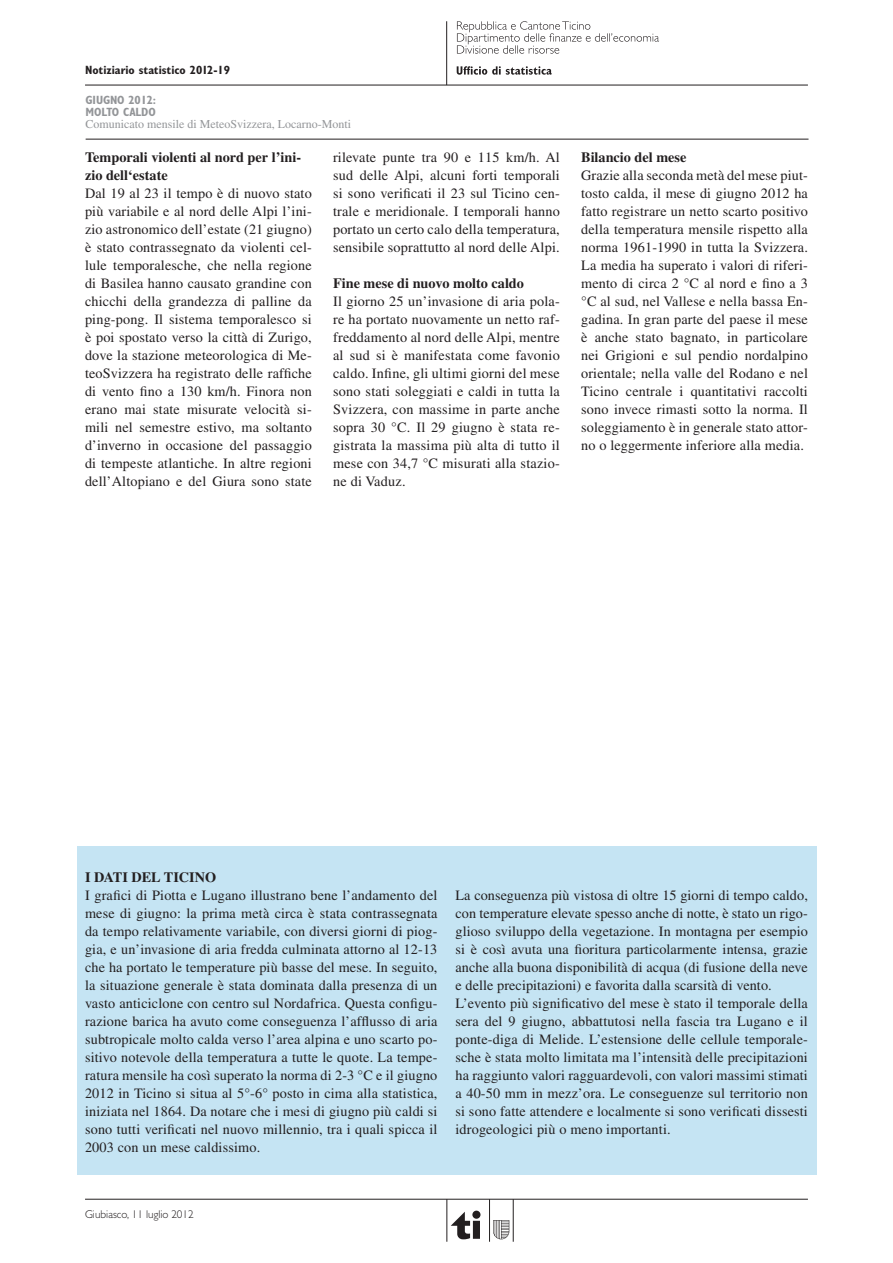
<style>
.page{position:relative;width:893px;height:1263px;background:#fff}
.page>*{position:absolute;margin:0;border:0;box-sizing:border-box;transform-origin:0 0}
.t1{font:14.25px/18px "Times LT Std";letter-spacing:.01em;color:#231f20;text-align:justify}
.t2{font:700 14.25px/18px "Times LT Std";color:#231f20}
.t3{font:12px "Times LT Std";color:#939598}
.t4{font:700 condensed 12px "Gill Sans MT Std";color:#231f20}
.t5{font:700 condensed 12px/12px "Gill Sans MT Std";letter-spacing:-.01em;color:#939598}
.t6{font:300 11.25px "Gill Sans MT Std";color:#231f20}
</style>
<div class="page">
<hr style="left:85px;top:85px;width:723px;height:1px;background:#231f20">
<hr style="left:446px;top:21px;width:1px;height:64px;background:#231f20">
<svg style="left:493px;top:1220px;width:16px;height:19px"></svg>
<div style="left:472px;top:1210px;width:8px;height:9px;background:#231f20;border-radius:50%"></div>
<svg style="left:451px;top:1212px;width:19px;height:27px"></svg>
<div style="left:473px;top:1221px;width:7px;height:18px;background:#231f20"></div>
<hr style="left:85px;top:1199px;width:723px;height:1px;background:#231f20">
<hr style="left:447px;top:1199px;width:1px;height:43px;background:#231f20">
<hr style="left:489px;top:1199px;width:1px;height:43px;background:#231f20">
<hr style="left:513px;top:1199px;width:1px;height:43px;background:#231f20">
<svg style="left:457px;top:66px;width:95px;height:9px"></svg>
<svg style="left:457px;top:21px;width:202px;height:33px"></svg>
<hr style="left:86px;top:139px;width:722px;height:1px;background:#231f20">
<div style="left:77px;top:846px;width:739px;height:328px;background:#c5e4f3"></div>
<p class="t4" style="left:85px;top:63px;width:146px">Notiziario statistico 2012-19</p>
<p class="t5" style="left:86px;top:94px;width:72px">giugno 2012: molto caldo</p>
<p class="t3" style="left:86px;top:117px;width:267px">Comunicato mensile di MeteoSvizzera, Locarno-Monti</p>
<p class="t2" style="left:85px;top:148px;width:218px">Temporali violenti al nord per l’ini&shy;zio dell‘estate</p>
<p class="t1" style="left:85px;top:184px;width:228px">Dal 19 al 23 il tempo è di nuovo stato più variabile e al nord delle Alpi l’ini&shy;zio astronomico dell’estate (21 giugno) è stato contrassegnato da violenti cel&shy;lule temporalesche, che nella regione di Basilea hanno causato grandine con chicchi della grandezza di palline da ping-pong. Il sistema temporalesco si è poi spostato verso la città di Zurigo, dove la stazione meteorologica di Me&shy;teoSvizzera ha registrato delle raffiche di vento fino a 130 km/h. Finora non erano mai state misurate velocità si&shy;mili nel semestre estivo, ma soltanto d’inverno in occasione del passaggio di tempeste atlantiche. In altre regioni dell’Altopiano e del Giura sono state</p>
<p class="t1" style="left:333px;top:148px;width:228px">rilevate punte tra 90 e 115 km/h. Al sud delle Alpi, alcuni forti temporali si sono verificati il 23 sul Ticino cen&shy;trale e meridionale. I temporali hanno portato un certo calo della temperatura, sensibile soprattutto al nord delle Alpi.</p>
<p class="t2" style="left:333px;top:274px;width:192px">Fine mese di nuovo molto caldo</p>
<p class="t1" style="left:333px;top:292px;width:228px">Il giorno 25 un’invasione di aria pola&shy;re ha portato nuovamente un netto raf&shy;freddamento al nord delle Alpi, mentre al sud si è manifestata come favonio caldo. Infine, gli ultimi giorni del mese sono stati soleggiati e caldi in tutta la Svizzera, con massime in parte anche sopra 30 °C. Il 29 giugno è stata re&shy;gistrata la massima più alta di tutto il mese con 34,7 °C misurati alla stazio&shy;ne di Vaduz.</p>
<p class="t2" style="left:581px;top:148px;width:107px">Bilancio del mese</p>
<p class="t1" style="left:581px;top:166px;width:228px">Grazie alla seconda metà del mese piut&shy;tosto calda, il mese di giugno 2012 ha fatto registrare un netto scarto positivo della temperatura mensile rispetto alla norma 1961-1990 in tutta la Svizzera.<br>La media ha superato i valori di riferi&shy;mento di circa 2 °C al nord e fino a 3 °C al sud, nel Vallese e nella bassa En&shy;gadina. In gran parte del paese il mese è anche stato bagnato, in particolare nei Grigioni e sul pendio nordalpino orientale; nella valle del Rodano e nel Ticino centrale i quantitativi raccolti sono invece rimasti sotto la norma. Il soleggiamento è in generale stato attor&shy;no o leggermente inferiore alla media.</p>
<p class="t2" style="left:85px;top:868px;width:133px">I DATI DEL TICINO</p>
<p class="t1" style="left:85px;top:886px;width:354px">I grafici di Piotta e Lugano illustrano bene l’andamento del mese di giugno: la prima metà circa è stata contrassegnata da tempo relativamente variabile, con diversi giorni di piog&shy;gia, e un’invasione di aria fredda culminata attorno al 12-13 che ha portato le temperature più basse del mese. In seguito, la situazione generale è stata dominata dalla presenza di un vasto anticiclone con centro sul Nordafrica. Questa configu&shy;razione barica ha avuto come conseguenza l’afflusso di aria subtropicale molto calda verso l’area alpina e uno scarto po&shy;sitivo notevole della temperatura a tutte le quote. La tempe&shy;ratura mensile ha così superato la norma di 2-3 °C e il giugno 2012 in Ticino si situa al 5°-6° posto in cima alla statistica, iniziata nel 1864. Da notare che i mesi di giugno più caldi si sono tutti verificati nel nuovo millennio, tra i quali spicca il 2003 con un mese caldissimo.</p>
<p class="t1" style="left:455px;top:886px;width:354px;text-align:left">La conseguenza più vistosa di oltre 15 giorni di tempo caldo, con temperature elevate spesso anche di notte, è stato un rigo&shy;glioso sviluppo della vegetazione. In montagna per esempio si è così avuta una fioritura particolarmente intensa, grazie anche alla buona disponibilità di acqua (di fusione della neve e delle precipitazioni) e favorita dalla scarsità di vento.<br>L’evento più significativo del mese è stato il temporale della sera del 9 giugno, abbattutosi nella fascia tra Lugano e il ponte-diga di Melide. L’estensione delle cellule temporale&shy;sche è stata molto limitata ma l’intensità delle precipitazioni ha raggiunto valori ragguardevoli, con valori massimi stimati a 40-50 mm in mezz’ora. Le conseguenze sul territorio non si sono fatte attendere e localmente si sono verificati dissesti idrogeologici più o meno importanti.</p>
<p class="t6" style="left:85px;top:1207px;width:110px">Giubiasco, 11 luglio 2012</p>
</div>
